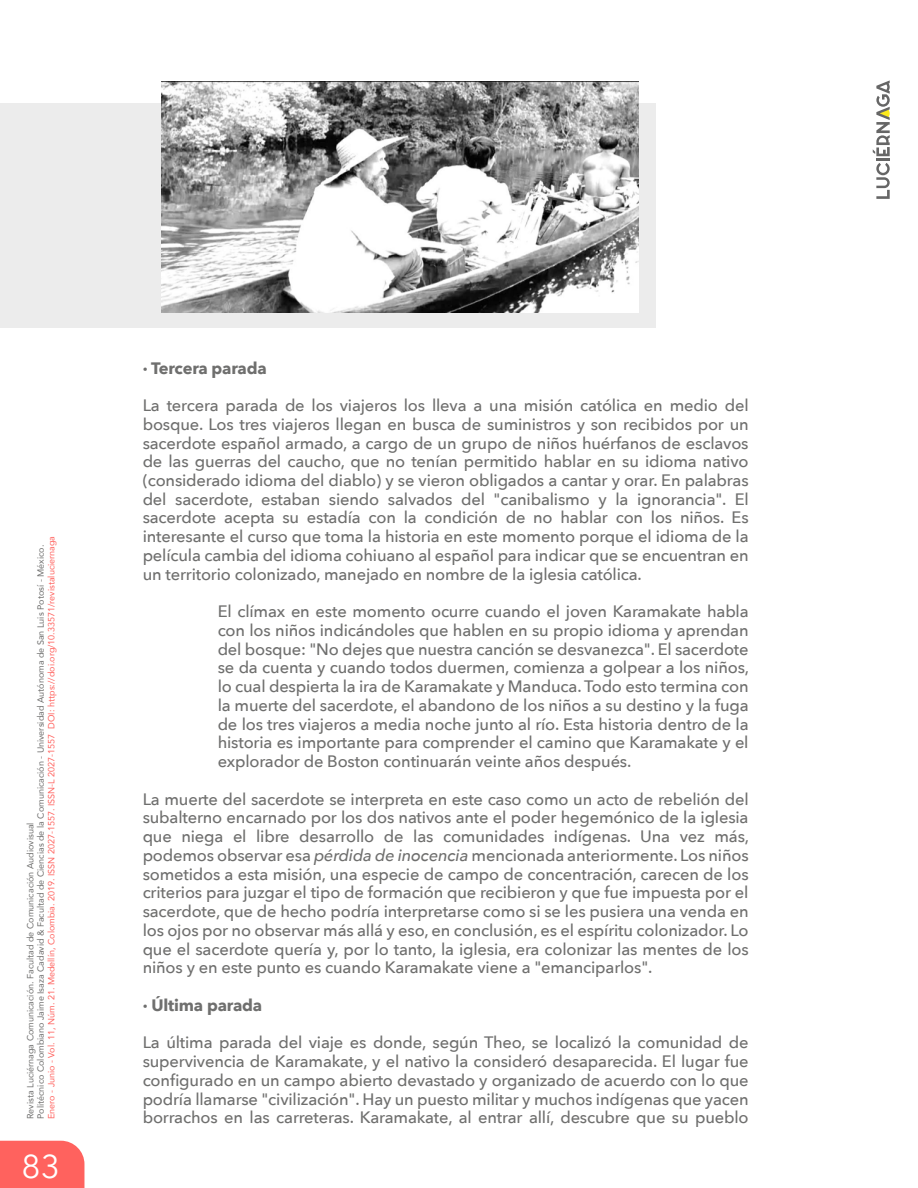
<style>
.page{position:relative;width:918px;height:1188px;background:#fff}
.page>*{position:absolute;margin:0;border:0;box-sizing:border-box;transform-origin:0 0}
.t1{font:33px "Avenir Next";color:#fff}
.t2{font:500 16.5px/18.8px "Avenir Next";letter-spacing:-.01em;color:#6f6f6e;text-align:justify}
.t3{font:700 16.5px "Avenir Next";letter-spacing:-.01em;color:#6f6f6e}
.t4{font:9px/10.5px "Avenir";color:#6f6f6e}
.t5{font:9px "Avenir";color:#ff625e}
.s1{font-style:italic}
</style>
<div class="page">
<div style="left:0;top:1141px;width:84px;height:47px;background:#ff625e"></div>
<svg style="left:876px;top:163px;width:14px;height:36px"></svg>
<hr style="left:876px;top:158px;width:14px;height:3px;background:#666">
<svg style="left:873px;top:80px;width:17px;height:76px"></svg>
<div style="left:0;top:103px;width:656px;height:225px;background:#ececec"></div>
<img style="left:161px;top:82px;width:477px;height:231px">
<p class="t4" style="left:25px;top:1119px;width:576px;rotate:-90deg">Revista Luciérnaga Comunicación. Facultad de Comunicación Audiovisual<br>Politécnico Colombiano Jaime Isaza Cadavid &amp; Facultad de Ciencias de la Comunicación - Universidad Autónoma de San Luis Potosí - México.</p>
<p class="t5" style="left:44px;top:1119px;width:585px;rotate:-90deg">Enero - Junio - Vol. 11, Núm. 21. Medellín, Colombia. 2019. ISSN 2027-1557. ISSN-L 2027-1557 DOI: https://doi.org/10.33571/revistaluciernaga</p>
<h1 class="t1" style="left:22px;top:1138px;width:40px">83</h1>
<p class="t3" style="left:143px;top:353px;width:126px">· Tercera parada</p>
<p class="t2" style="left:143px;top:395px;width:608px">La tercera parada de los viajeros los lleva a una misión católica en medio del bosque. Los tres viajeros llegan en busca de suministros y son recibidos por un sacerdote español armado, a cargo de un grupo de niños huérfanos de esclavos de las guerras del caucho, que no tenían permitido hablar en su idioma nativo (considerado idioma del diablo) y se vieron obligados a cantar y orar. En palabras del sacerdote, estaban siendo salvados del "canibalismo y la ignorancia". El sacerdote acepta su estadía con la condición de no hablar con los niños. Es interesante el curso que toma la historia en este momento porque el idioma de la película cambia del idioma cohiuano al español para indicar que se encuentran en un territorio colonizado, manejado en nombre de la iglesia católica.</p>
<p class="t2" style="left:218px;top:602px;width:533px">El clímax en este momento ocurre cuando el joven Karamakate habla con los niños indicándoles que hablen en su propio idioma y aprendan del bosque: "No dejes que nuestra canción se desvanezca". El sacerdote se da cuenta y cuando todos duermen, comienza a golpear a los niños, lo cual despierta la ira de Karamakate y Manduca. Todo esto termina con la muerte del sacerdote, el abandono de los niños a su destino y la fuga de los tres viajeros a media noche junto al río. Esta historia dentro de la historia es importante para comprender el camino que Karamakate y el explorador de Boston continuarán veinte años después.</p>
<p class="t2" style="left:143px;top:789px;width:608px">La muerte del sacerdote se interpreta en este caso como un acto de rebelión del subalterno encarnado por los dos nativos ante el poder hegemónico de la iglesia que niega el libre desarrollo de las comunidades indígenas. Una vez más, podemos observar esa <span class="s1">pérdida de inocencia</span> mencionada anteriormente. Los niños sometidos a esta misión, una especie de campo de concentración, carecen de los criterios para juzgar el tipo de formación que recibieron y que fue impuesta por el sacerdote, que de hecho podría interpretarse como si se les pusiera una venda en los ojos por no observar más allá y eso, en conclusión, es el espíritu colonizador. Lo que el sacerdote quería y, por lo tanto, la iglesia, era colonizar las mentes de los niños y en este punto es cuando Karamakate viene a "emanciparlos".</p>
<p class="t3" style="left:143px;top:991px;width:121px">· Última parada</p>
<p class="t2" style="left:143px;top:1033px;width:608px">La última parada del viaje es donde, según Theo, se localizó la comunidad de supervivencia de Karamakate, y el nativo la consideró desaparecida. El lugar fue configurado en un campo abierto devastado y organizado de acuerdo con lo que podría llamarse "civilización". Hay un puesto militar y muchos indígenas que yacen borrachos en las carreteras. Karamakate, al entrar allí, descubre que su pueblo</p>
</div>
